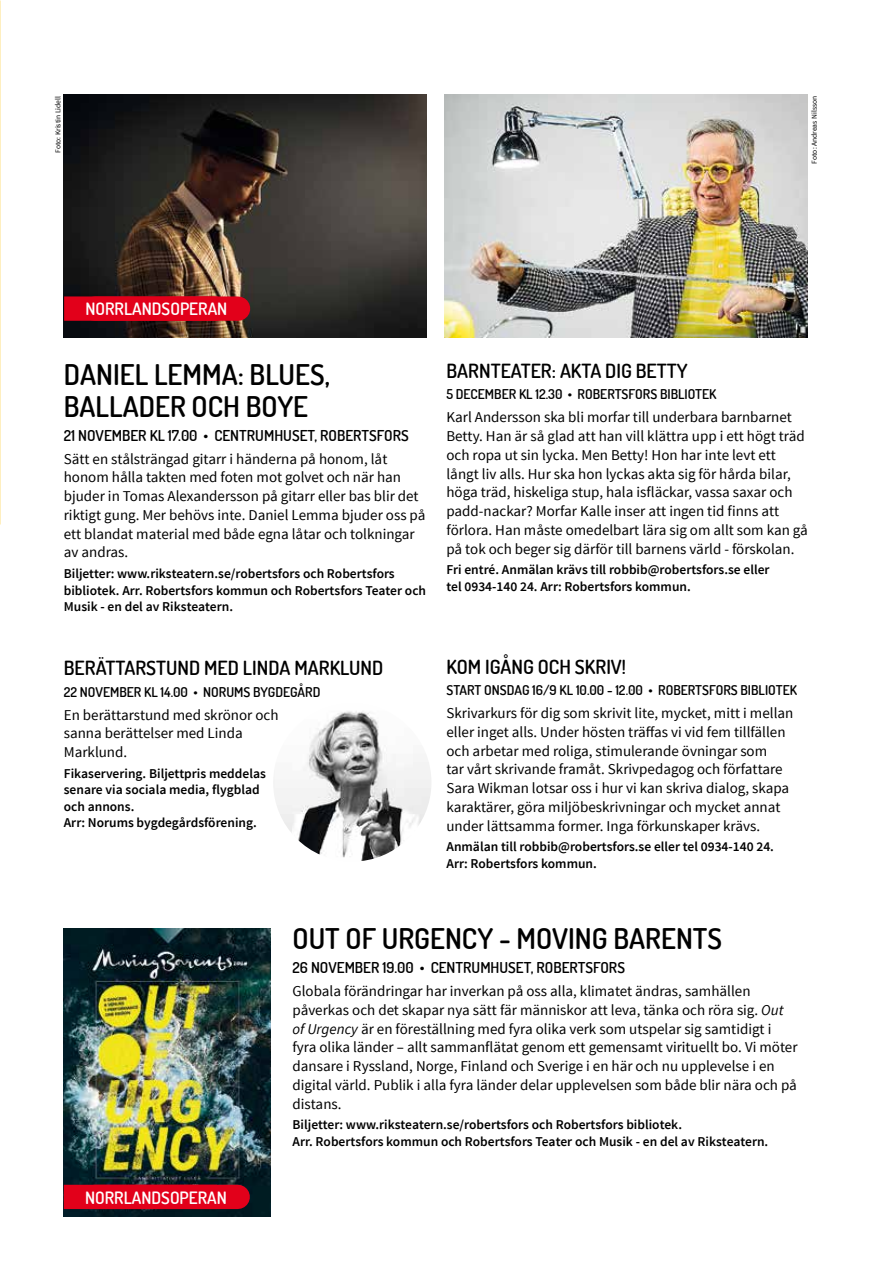
<style>
.page{position:relative;width:893px;height:1263px;background:#fff}
.page>*{position:absolute;margin:0;border:0;box-sizing:border-box;transform-origin:0 0}
.t1{font:600 28.5px/31.5px "Dosis";color:#000}
.t2{font:600 19.5px "Dosis";color:#000}
.t3{font:600 16.95px "Dosis";color:#fff}
.t4{font:15px/18.8px "Source Sans Pro";color:#000}
.t5{font:600 15px "Dosis";color:#000}
.t6{font:600 13.5px/16.5px "Source Sans Pro";color:#000}
.t7{font:600 13.5px "Dosis";color:#000}
.t8{font:7.5px "Source Sans Pro";color:#000}
.s1{font-style:italic}
</style>
<div class="page">
<img style="left:64px;top:95px;width:363px;height:242px">
<img style="left:64px;top:929px;width:206px;height:287px">
<img style="left:445px;top:95px;width:363px;height:242px">
<div style="left:95px;top:296px;width:143px;height:25px;background:#e2001a"></div>
<div style="left:64px;top:296px;width:153px;height:25px;background:#e2001a"></div>
<div style="left:95px;top:1185px;width:143px;height:24px;background:#e2001a"></div>
<div style="left:64px;top:1185px;width:153px;height:24px;background:#e2001a"></div>
<img style="left:273px;top:703px;width:158px;height:158px;border-radius:79px">
<p class="t8" style="left:53px;top:153px;width:58px;rotate:-90deg">Foto: Kristin Lidell</p>
<p class="t8" style="left:810px;top:164px;width:69px;rotate:-90deg">Foto: Andreas Nilsson</p>
<p class="t3" style="left:85px;top:298px;width:143px">NORRLANDSOPERAN</p>
<h1 class="t1" style="left:64px;top:359px;width:268px">DANIEL LEMMA: BLUES,<br>BALLADER OCH BOYE</h1>
<p class="t5" style="left:64px;top:425px;width:346px">21 NOVEMBER KL 17.00 • CENTRUMHUSET, ROBERTSFORS</p>
<p class="t4" style="left:64px;top:450px;width:363px">Sätt en stålsträngad gitarr i händerna på honom, låt honom hålla takten med foten mot golvet och när han bjuder in Tomas Alexandersson på gitarr eller bas blir det riktigt gung. Mer behövs inte. Daniel Lemma bjuder oss på ett blandat material med både egna låtar och tolkningar av andras.</p>
<p class="t6" style="left:64px;top:566px;width:364px">Biljetter: www.riksteatern.se/robertsfors och Robertsfors bibliotek. Arr. Robertsfors kommun och Robertsfors Teater och<br>Musik - en del av Riksteatern.</p>
<h2 class="t2" style="left:64px;top:655px;width:321px">BERÄTTARSTUND MED LINDA MARKLUND</h2>
<p class="t7" style="left:64px;top:683px;width:258px">22 NOVEMBER KL 14.00 • NORUMS BYGDEGÅRD</p>
<p class="t4" style="left:64px;top:705px;width:216px">En berättarstund med skrönor och sanna berättelser med Linda<br>Marklund.</p>
<p class="t6" style="left:64px;top:765px;width:204px">Fikaservering. Biljettpris meddelas senare via sociala media, flygblad och annons.<br>Arr: Norums bygdegårdsförening.</p>
<h2 class="t2" style="left:446px;top:358px;width:243px">BARNTEATER: AKTA DIG BETTY</h2>
<p class="t7" style="left:446px;top:386px;width:272px">5 DECEMBER KL 12.30 • ROBERTSFORS BIBLIOTEK</p>
<p class="t4" style="left:446px;top:408px;width:363px">Karl Andersson ska bli morfar till underbara barnbarnet Betty. Han är så glad att han vill klättra upp i ett högt träd och ropa ut sin lycka. Men Betty! Hon har inte levt ett långt liv alls. Hur ska hon lyckas akta sig för hårda bilar, höga träd, hiskeliga stup, hala isfläckar, vassa saxar och padd-nackar? Morfar Kalle inser att ingen tid finns att förlora. Han måste omedelbart lära sig om allt som kan gå på tok och beger sig därför till barnens värld - förskolan.</p>
<p class="t6" style="left:446px;top:562px;width:325px">Fri entré. Anmälan krävs till robbib@robertsfors.se eller tel 0934-140 24. Arr: Robertsfors kommun.</p>
<h2 class="t2" style="left:446px;top:654px;width:181px">KOM IGÅNG OCH SKRIV!</h2>
<p class="t7" style="left:446px;top:681px;width:352px">START ONSDAG 16/9 KL 10.00 - 12.00 • ROBERTSFORS BIBLIOTEK</p>
<p class="t4" style="left:446px;top:704px;width:348px">Skrivarkurs för dig som skrivit lite, mycket, mitt i mellan eller inget alls. Under hösten träffas vi vid fem tillfällen och arbetar med roliga, stimulerande övningar som<br>tar vårt skrivande framåt. Skrivpedagog och författare Sara Wikman lotsar oss i hur vi kan skriva dialog, skapa karaktärer, göra miljöbeskrivningar och mycket annat under lättsamma former. Inga förkunskaper krävs.</p>
<p class="t6" style="left:446px;top:839px;width:329px">Anmälan till robbib@robertsfors.se eller tel 0934-140 24.<br>Arr: Robertsfors kommun.</p>
<p class="t3" style="left:85px;top:1186px;width:143px">NORRLANDSOPERAN</p>
<h1 class="t1" style="left:293px;top:922px;width:431px">OUT OF URGENCY - MOVING BARENTS</h1>
<p class="t5" style="left:293px;top:958px;width:334px">26 NOVEMBER 19.00 • CENTRUMHUSET, ROBERTSFORS</p>
<p class="t4" style="left:293px;top:982px;width:506px">Globala förändringar har inverkan på oss alla, klimatet ändras, samhällen påverkas och det skapar nya sätt fär människor att leva, tänka och röra sig. <span class="s1">Out of Urgency</span> är en föreställning med fyra olika verk som utspelar sig samtidigt i fyra olika länder – allt sammanflätat genom ett gemensamt virituellt bo. Vi möter dansare i Ryssland, Norge, Finland och Sverige i en här och nu upplevelse i en digital värld. Publik i alla fyra länder delar upplevelsen som både blir nära och på distans.</p>
<p class="t6" style="left:293px;top:1117px;width:477px">Biljetter: www.riksteatern.se/robertsfors och Robertsfors bibliotek.<br>Arr. Robertsfors kommun och Robertsfors Teater och Musik - en del av Riksteatern.</p>
</div>
